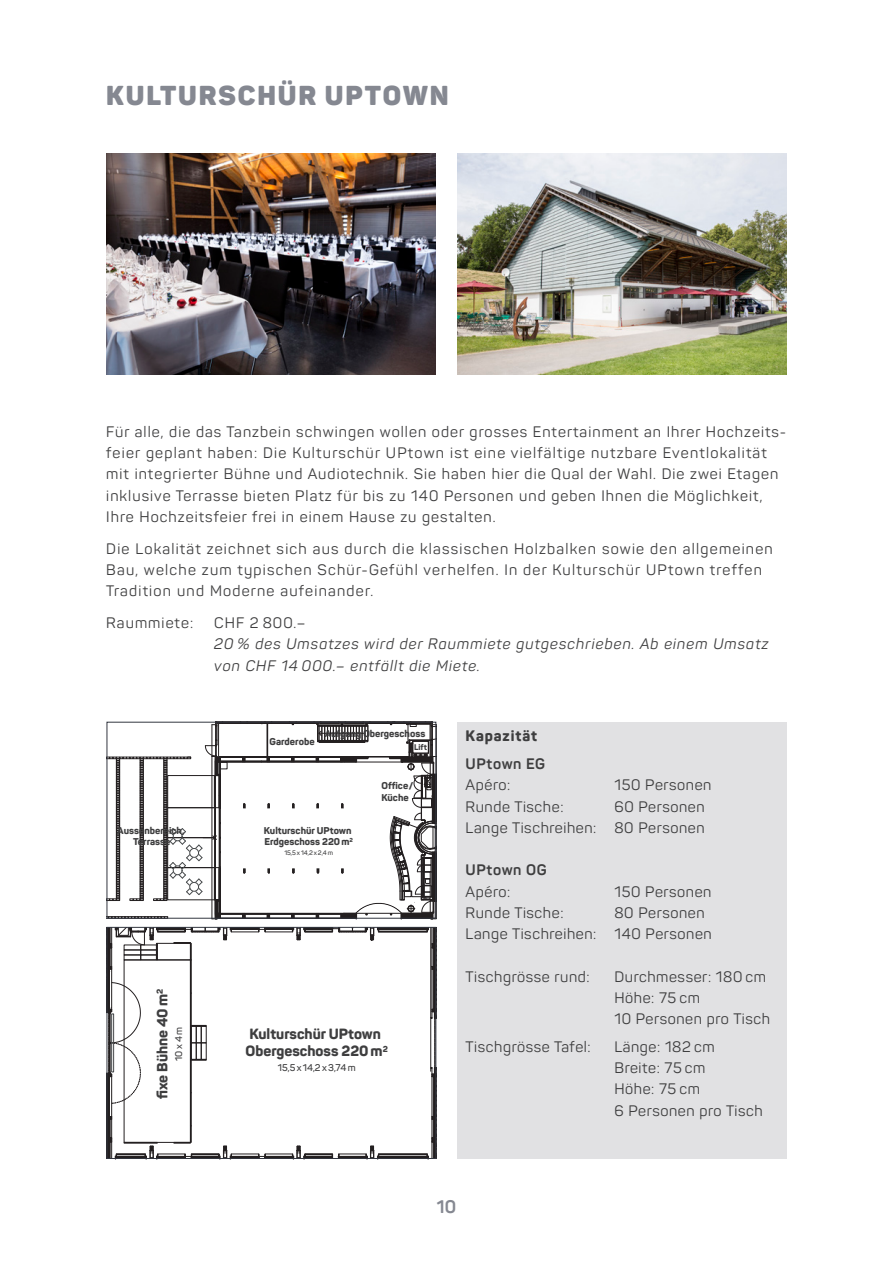
<style>
.page{position:relative;width:893px;height:1263px;background:#fff}
.page>*{position:absolute;margin:0;border:0;box-sizing:border-box;transform-origin:0 0}
.t1{font:27px "Panton Black Caps";letter-spacing:.07em;color:#858891}
.t2{font:700 18px "Panton";color:#858891}
.t3{font:15px/21.3px "Panton";letter-spacing:.07em;color:#3e3e3f}
.t4{font:15px/21.3px "Panton";letter-spacing:.04em;color:#3e3e3f}
.t5{font:italic 15px/21.3px "Panton";letter-spacing:.07em;color:#3e3e3f}
.t6{font:700 15px "Panton";letter-spacing:.04em;color:#3e3e3f}
.t7{font:800 15px "Panton";letter-spacing:.06em;color:#3e3e3f}
.t8{font:800 14.7px/17.5px "Panton";color:#3e3e3f}
.t9{font:800 9.75px/11.7px "Panton";color:#3e3e3f}
.t10{font:600 9.6px "Panton";letter-spacing:.07em;color:#3e3e3f}
.t11{font:600 9.6px "Panton";letter-spacing:.14em;color:#3e3e3f}
.t12{font:800 8.25px "Panton";color:#3e3e3f}
.t13{font:600 6.45px "Panton";letter-spacing:.14em;color:#3e3e3f}
</style>
<div class="page">
<img style="left:106px;top:153px;width:330px;height:221px">
<img style="left:457px;top:153px;width:330px;height:221px">
<svg style="left:107px;top:722px;width:330px;height:198px"></svg>
<div style="left:107px;top:722px;width:329px;height:196px;border:1px solid #323640"></div>
<div style="left:457px;top:722px;width:330px;height:437px;background:#e1e1e3"></div>
<svg style="left:109px;top:929px;width:325px;height:228px"></svg>
<div style="left:112px;top:1014px;width:2px;height:58px;border:1px solid #46494b"></div>
<div style="left:107px;top:927px;width:329px;height:232px;border:1px solid #323640"></div>
<h1 class="t1" style="left:106px;top:78px;width:344px">KULTURSCHÜR UPTOWN</h1>
<p class="t3" style="left:106px;top:421px;width:681px">Für alle, die das Tanzbein schwingen wollen oder grosses Entertainment an Ihrer Hochzeits&shy;feier geplant haben: Die Kulturschür UPtown ist eine vielfältige nutzbare Eventlokalität mit integrierter Bühne und Audiotechnik. Sie haben hier die Qual der Wahl. Die zwei Etagen inklusive Terrasse bieten Platz für bis zu 140 Personen und geben Ihnen die Möglichkeit, Ihre Hochzeitsfeier frei in einem Hause zu gestalten.</p>
<p class="t3" style="left:106px;top:538px;width:668px">Die Lokalität zeichnet sich aus durch die klassischen Holzbalken sowie den allgemeinen<br>Bau, welche zum typischen Schür-Gefühl verhelfen. In der Kulturschür UPtown treffen<br>Tradition und Moderne aufeinander.</p>
<p class="t3" style="left:106px;top:612px;width:88px">Raummiete:</p>
<p class="t3" style="left:214px;top:612px;width:93px">CHF 2 800.–</p>
<p class="t5" style="left:214px;top:633px;width:556px">20 % des Umsatzes wird der Raummiete gutgeschrieben. Ab einem Umsatz von CHF 14 000.– entfällt die Miete.</p>
<p class="t9" style="left:270px;top:735px;width:47px">Garderobe</p>
<p class="t9" style="left:325px;top:728px;width:102px">Aufgang Obergeschoss</p>
<p class="t12" style="left:414px;top:742px;width:14px">Lift</p>
<p class="t9" style="left:382px;top:780px;width:33px">Office/<br>Küche</p>
<p class="t9" style="left:117px;top:824px;width:69px;text-align:center">Aussenbereich,<br>Terrasse</p>
<p class="t9" style="left:264px;top:824px;width:91px">Kulturschür UPtown<br>Erdgeschoss 220 m<sup>2</sup></p>
<p class="t13" style="left:284px;top:849px;width:50px">15,5x 14,2x2,4 m</p>
<p class="t8" style="left:153px;top:1099px;width:112px;rotate:-90deg">fixe Bühne 40m<sup>2</sup></p>
<p class="t11" style="left:173px;top:1061px;width:35px;rotate:-90deg">10x4m</p>
<p class="t8" style="left:246px;top:1025px;width:144px">Kulturschür UPtown<br>Obergeschoss 220 m<sup>2</sup></p>
<p class="t10" style="left:278px;top:1062px;width:79px">15,5x 14,2x3,74 m</p>
<p class="t7" style="left:466px;top:727px;width:73px">Kapazität</p>
<p class="t6" style="left:466px;top:754px;width:81px">UPtown EG</p>
<p class="t3" style="left:466px;top:774px;width:46px">Apéro:</p>
<p class="t4" style="left:614px;top:774px;width:99px">150 Personen</p>
<p class="t4" style="left:466px;top:796px;width:99px">Runde Tische:</p>
<p class="t4" style="left:466px;top:796px;width:241px;text-align:right">60 Personen<br>Lange Tischreihen: 80 Personen</p>
<p class="t6" style="left:466px;top:861px;width:83px">UPtown OG</p>
<p class="t3" style="left:466px;top:881px;width:46px">Apéro:</p>
<p class="t4" style="left:614px;top:881px;width:99px">150 Personen</p>
<p class="t4" style="left:466px;top:902px;width:99px">Runde Tische:</p>
<p class="t4" style="left:466px;top:902px;width:248px;text-indent:149px">80 Personen<br>Lange Tischreihen: 140 Personen</p>
<p class="t4" style="left:466px;top:966px;width:126px">Tischgrösse rund:</p>
<p class="t4" style="left:614px;top:966px;width:157px">Durchmesser: 180 cm<br>Höhe: 75 cm<br>10 Personen pro Tisch</p>
<p class="t4" style="left:466px;top:1036px;width:127px">Tischgrösse Tafel:</p>
<p class="t4" style="left:614px;top:1036px;width:150px">Länge: 182 cm<br>Breite: 75 cm<br>Höhe: 75 cm<br>6 Personen pro Tisch</p>
<p class="t2" style="left:437px;top:1195px;width:21px">10</p>
</div>
